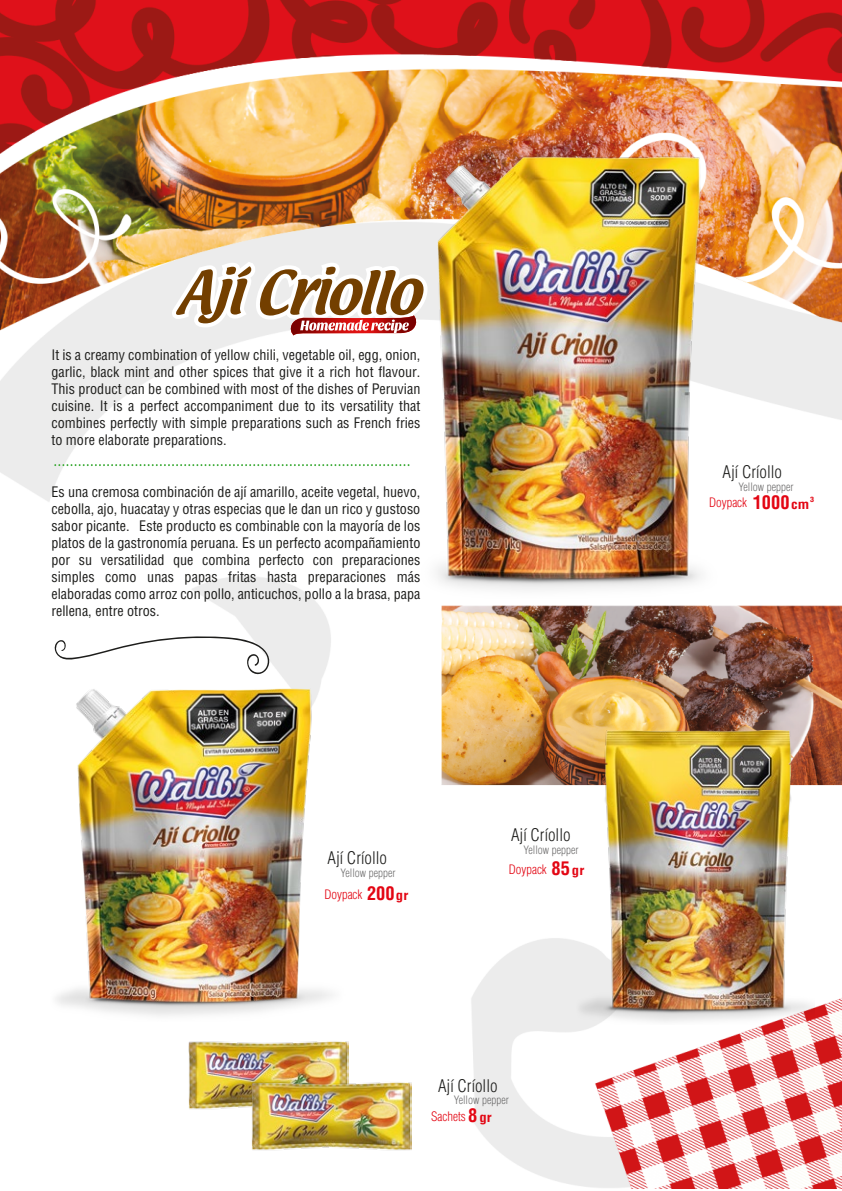
<style>
.page{position:relative;width:842px;height:1191px;background:#fff}
.page>*{position:absolute;margin:0;border:0;box-sizing:border-box;transform-origin:0 0}
.t1{font:700 condensed 18.4px "Helvetica LT Std";color:#e30613}
.t2{font:300 condensed 17px "Helvetica LT Std";color:#1d1d1b}
.t3{font:condensed 14.2px/17px "Helvetica LT Std";color:#1d1d1b;text-align:justify}
.t4{font:300 condensed 12.8px "Helvetica LT Std";color:#e30613}
.t5{font:300 condensed 11.4px "Helvetica LT Std";color:#706f6f}
.t6{font:700 condensed 7px "Helvetica LT Std";color:#e30613;scale:1.16 1}
.s1{font-weight:700;font-size:18.4px}
.s2{font-weight:700}
.s3{font-size:12.8px}
</style>
<div class="page">
<img style="left:0;top:0;width:842px;height:1188px">
<img style="left:389px;top:146px;width:340px;height:452px">
<img style="left:575px;top:730px;width:239px;height:294px">
<svg style="left:54px;top:636px;width:217px;height:28px"></svg>
<img style="left:37px;top:664px;width:309px;height:358px">
<img style="left:188px;top:1037px;width:160px;height:75px">
<img style="left:251px;top:1078px;width:161px;height:75px">
<img style="left:55px;top:102px;width:379px;height:390px">
<p class="t3" style="left:51px;top:346px;width:370px">It is a creamy combination of yellow chili, vegetable oil, egg, onion, garlic, black mint and other spices that give it a rich hot flavour.<br>This product can be combined with most of the dishes of Peruvian cuisine. It is a perfect accompaniment due to its versatility that combines perfectly with simple preparations such as French fries to more elaborate preparations.</p>
<p class="t3" style="left:51px;top:483px;width:370px">Es una cremosa combinación de ají amarillo, aceite vegetal, huevo, cebolla, ajo, huacatay y otras especias que le dan un rico y gustoso sabor picante. Este producto es combinable con la mayoría de los platos de la gastronomía peruana. Es un perfecto acompañamiento por su versatilidad que combina perfecto con preparaciones simples como unas papas fritas hasta preparaciones más elaboradas como arroz con pollo, anticuchos, pollo a la brasa, papa rellena, entre otros.</p>
<p class="t2" style="left:511px;top:824px;width:61px">Ají Críollo</p>
<p class="t5" style="left:523px;top:842px;width:57px">Yellow pepper</p>
<p class="t2" style="left:328px;top:847px;width:61px">Ají Críollo</p>
<p class="t5" style="left:340px;top:865px;width:57px">Yellow pepper</p>
<p class="t4" style="left:509px;top:861px;width:77px">Doypack <span class="s1">85</span> <span class="s2">gr</span></p>
<p class="t4" style="left:324px;top:886px;width:85px">Doypack <span class="s1">200</span><span class="s2">gr</span></p>
<p class="t2" style="left:438px;top:1075px;width:61px">Ají Críollo</p>
<p class="t5" style="left:454px;top:1093px;width:57px">Yellow pepper</p>
<p class="t4" style="left:431px;top:1108px;width:62px">Sachets <span class="s1">8</span> <span class="s2">gr</span></p>
<p class="t2" style="left:723px;top:461px;width:61px">Ají Críollo</p>
<p class="t5" style="left:738px;top:480px;width:57px">Yellow pepper</p>
<p class="t1" style="left:753px;top:490px;width:58px">1000<span class="s3">cm</span></p>
<p class="t6" style="left:810px;top:495px;width:5px">3</p>
<p class="t4" style="left:709px;top:494px;width:40px">Doypack</p>
</div>
